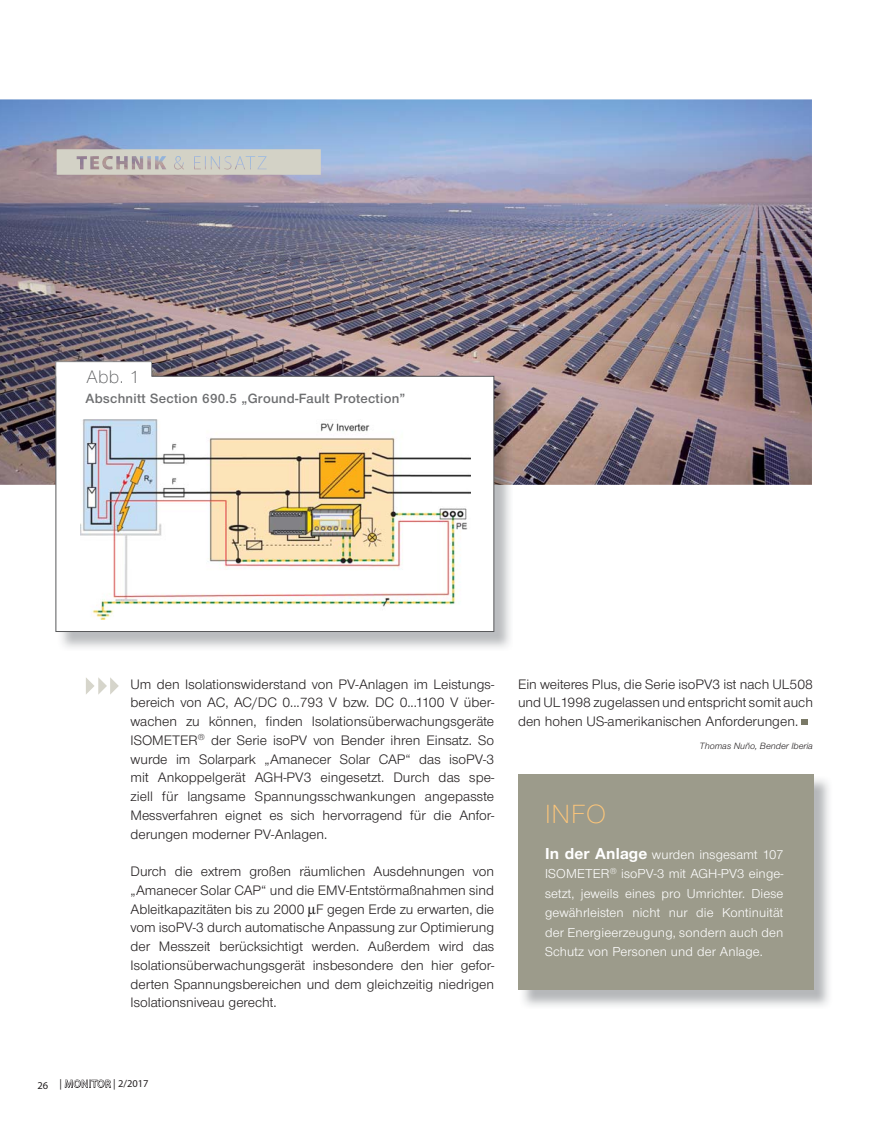
<style>
.page{position:relative;width:893px;height:1127px;background:#fff}
.page>*{position:absolute;margin:0;border:0;box-sizing:border-box;transform-origin:0 0}
.t1{font:300 27.3px "Nimbus Sans Novus T";color:#fec679}
.t2{font:300 18.75px "Nimbus Sans Novus T";color:#58595b}
.t3{font:14.25px/18.8px "Nimbus Sans Novus T";color:#231f20;text-align:justify}
.t4{font:600 13.95px "Nimbus Sans Novus T";letter-spacing:.02em;color:#6d6e70}
.t5{font:13.5px/19.5px "Nimbus Sans Novus T";letter-spacing:.01em;color:#fff;text-align:justify}
.t6{font:10.5px "Myriad Pro";letter-spacing:.035em;color:#231f20}
.t7{font:italic 9.45px "Nimbus Sans Novus T";color:#231f20}
.s1{font-weight:700;font-size:16.5px}
.s2{color:#fff}
</style>
<div class="page">
<img style="left:0;top:99px;width:812px;height:386px">
<img style="left:523px;top:776px;width:306px;height:230px">
<div style="left:518px;top:774px;width:295px;height:216px;background:#9c9b8b"></div>
<img style="left:152px;top:363px;width:19px;height:13px">
<svg style="left:56px;top:361px;width:96px;height:15px"></svg>
<img style="left:60px;top:378px;width:453px;height:270px">
<svg style="left:55px;top:376px;width:439px;height:256px"></svg>
<img style="left:80px;top:420px;width:390px;height:199px">
<svg style="left:801px;top:719px;width:6px;height:6px"></svg>
<svg style="left:86px;top:677px;width:33px;height:18px"></svg>
<img style="left:59px;top:151px;width:281px;height:43px">
<svg style="left:57px;top:149px;width:264px;height:26px;background:#cccac2"></svg>
<h2 class="t2" style="left:87px;top:369px;width:55px">Abb. 1</h2>
<p class="t4" style="left:86px;top:393px;width:321px">Abschnitt Section 690.5 „Ground-Fault Protection”</p>
<p class="t3" style="left:131px;top:676px;width:365px">Um den Isolationswiderstand von PV-Anlagen im Leistungs&shy;bereich von AC, AC/DC 0...793 V bzw. DC 0...1100 V über&shy;wachen zu können, finden Isolationsüberwachungsgeräte ISOMETER<sup>®</sup> der Serie isoPV von Bender ihren Einsatz. So wurde im Solarpark „Amanecer Solar CAP“ das isoPV-3 mit Ankoppelgerät AGH-PV3 eingesetzt. Durch das spe&shy;ziell für langsame Spannungsschwankungen angepasste Messverfahren eignet es sich hervorragend für die Anfor&shy;derungen moderner PV-Anlagen.</p>
<p class="t3" style="left:131px;top:863px;width:365px">Durch die extrem großen räumlichen Ausdehnungen von „Amanecer Solar CAP“ und die EMV-Entstörmaßnahmen sind Ableitkapazitäten bis zu 2000 μF gegen Erde zu erwarten, die vom isoPV-3 durch automatische Anpassung zur Optimierung der Messzeit berücksichtigt werden. Außerdem wird das Isolationsüberwachungsgerät insbesondere den hier gefor&shy;derten Spannungsbereichen und dem gleichzeitig niedrigen Isolationsniveau gerecht.</p>
<p class="t3" style="left:518px;top:676px;width:297px">Ein weiteres Plus, die Serie isoPV3 ist nach UL508 und UL1998 zugelassen und entspricht somit auch den hohen US-amerikanischen Anforderungen.</p>
<p class="t7" style="left:699px;top:742px;width:115px">Thomas Nuño, Bender Iberia</p>
<h1 class="t1" style="left:545px;top:803px;width:62px">INFO</h1>
<p class="t5" style="left:545px;top:846px;width:240px"><span class="s1">In der Anlage</span> wurden insgesamt 107<br>ISOMETER<sup>®</sup> isoPV-3 mit AGH-PV3 einge&shy;setzt, jeweils eines pro Umrichter. Diese gewährleisten nicht nur die Kontinuität der Energieerzeugung, sondern auch den Schutz von Personen und der Anlage.</p>
<p class="t6" style="left:37px;top:1080px;width:113px">26 | M<span class="s2">ONITOR</span> | 2/2017</p>
</div>
